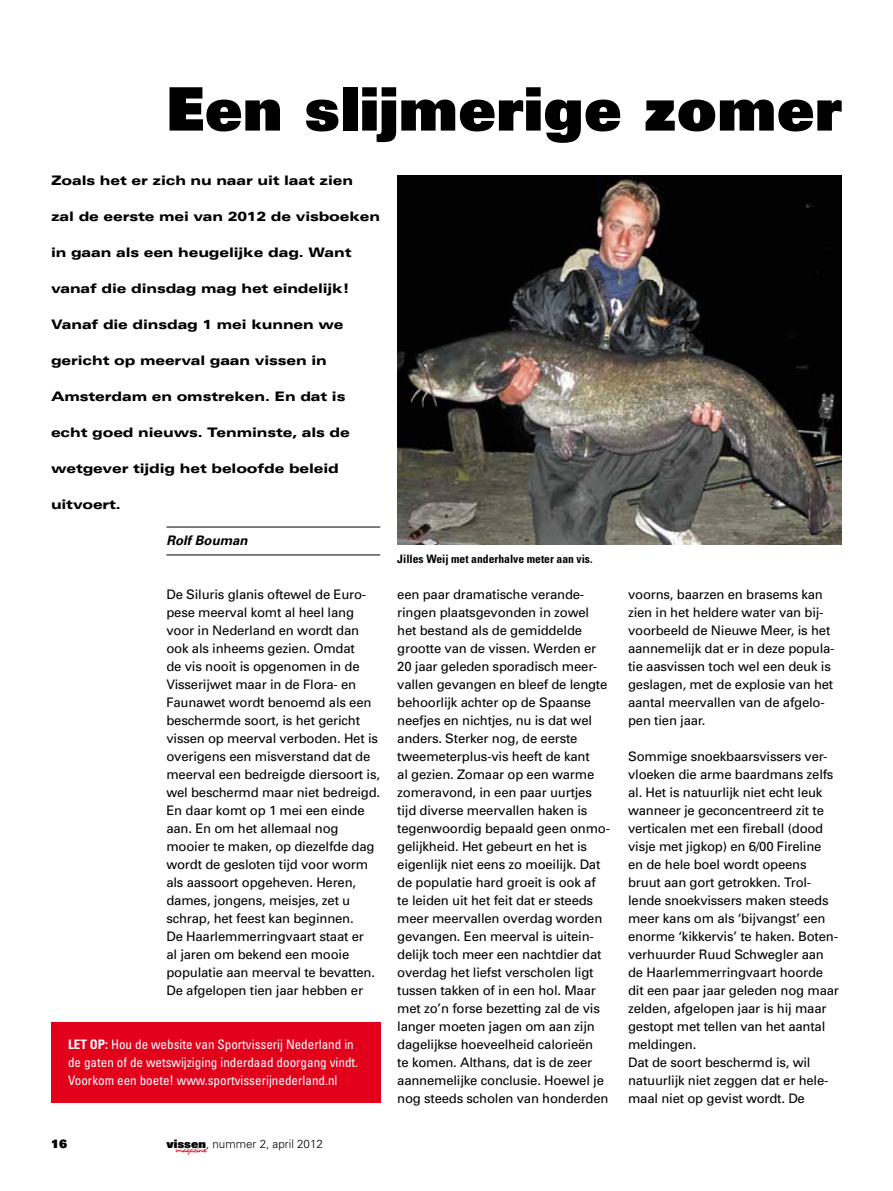
<style>
.page{position:relative;width:893px;height:1191px;background:#fff}
.page>*{position:absolute;margin:0;border:0;box-sizing:border-box;transform-origin:0 0}
.t1{font:900 60px "Univers";letter-spacing:.01em;color:#000}
.t2{font:13.2px/18px "Univers";letter-spacing:-.015em;color:#000}
.t3{font:900 expanded 13.2px "Univers";letter-spacing:-.01em;color:#000}
.t4{font:condensed 13.2px/18px "Univers";color:#fff}
.t5{font:italic 700 13.2px "Univers";color:#000}
.t6{font:700 condensed 11.7px "Univers";color:#000}
.t7{font:300 11.7px "Univers";color:#000}
.t8{font:900 11.7px "Univers";color:#000}
.s1{font-weight:700}
</style>
<div class="page">
<hr style="left:166px;top:527px;width:214px;height:1px;background:#000">
<hr style="left:166px;top:554px;width:214px;height:1px;background:#000">
<img style="left:397px;top:176px;width:445px;height:369px">
<div style="left:51px;top:1022px;width:329px;height:81px;background:#e2001a"></div>
<h1 class="t1" style="left:166px;top:70px;width:677px">Een slijmerige zomer</h1>
<p class="t3" style="left:51px;top:172px;width:304px">Zoals het er zich nu naar uit laat zien</p>
<p class="t3" style="left:51px;top:208px;width:331px">zal de eerste mei van 2012 de visboeken</p>
<p class="t3" style="left:51px;top:244px;width:302px">in gaan als een heugelijke dag. Want</p>
<p class="t3" style="left:51px;top:280px;width:300px">vanaf die dinsdag mag het eindelijk!</p>
<p class="t3" style="left:51px;top:316px;width:294px">Vanaf die dinsdag 1 mei kunnen we</p>
<p class="t3" style="left:51px;top:352px;width:277px">gericht op meerval gaan vissen in</p>
<p class="t3" style="left:51px;top:388px;width:296px">Amsterdam en omstreken. En dat is</p>
<p class="t3" style="left:51px;top:424px;width:300px">echt goed nieuws. Tenminste, als de</p>
<p class="t3" style="left:51px;top:460px;width:289px">wetgever tijdig het beloofde beleid</p>
<p class="t3" style="left:51px;top:496px;width:71px">uitvoert.</p>
<p class="t5" style="left:166px;top:531px;width:82px">Rolf Bouman</p>
<p class="t2" style="left:166px;top:585px;width:215px">De Siluris glanis oftewel de Euro&shy;pese meerval komt al heel lang voor in Nederland en wordt dan ook als inheems gezien. Omdat<br>de vis nooit is opgenomen in de<br>Visserijwet maar in de Flora- en<br>Faunawet wordt benoemd als een beschermde soort, is het gericht vissen op meerval verboden. Het is overigens een misverstand dat de meerval een bedreigde diersoort is, wel beschermd maar niet bedreigd.<br>En daar komt op 1 mei een einde aan. En om het allemaal nog mooier te maken, op diezelfde dag wordt de gesloten tijd voor worm als aassoort opgeheven. Heren, dames, jongens, meisjes, zet u schrap, het feest kan beginnen.<br>De Haarlemmerringvaart staat er<br>al jaren om bekend een mooie populatie aan meerval te bevatten.<br>De afgelopen tien jaar hebben er</p>
<p class="t4" style="left:68px;top:1034px;width:292px"><span class="s1">LET OP:</span> Hou de website van Sportvisserij Nederland in de gaten of de wetswijziging inderdaad doorgang vindt.<br>Voorkom een boete! www.sportvisserijnederland.nl</p>
<p class="t8" style="left:51px;top:1136px;width:18px">16</p>
<p class="t8" style="left:166px;top:1136px;width:41px">vissen</p>
<p class="t7" style="left:175px;top:1137px;width:149px"><sub>magazine</sub>, nummer 2, april 2012</p>
<p class="t6" style="left:397px;top:551px;width:197px">Jilles Weij met anderhalve meter aan vis.</p>
<p class="t2" style="left:397px;top:585px;width:214px">een paar dramatische verande&shy;ringen plaatsgevonden in zowel het bestand als de gemiddelde grootte van de vissen. Werden er<br>20 jaar geleden sporadisch meer&shy;vallen gevangen en bleef de lengte behoorlijk achter op de Spaanse neefjes en nichtjes, nu is dat wel anders. Sterker nog, de eerste tweemeterplus-vis heeft de kant<br>al gezien. Zomaar op een warme zomeravond, in een paar uurtjes tijd diverse meervallen haken is tegenwoordig bepaald geen onmo&shy;gelijkheid. Het gebeurt en het is eigenlijk niet eens zo moeilijk. Dat de populatie hard groeit is ook af te leiden uit het feit dat er steeds meer meervallen overdag worden gevangen. Een meerval is uitein&shy;delijk toch meer een nachtdier dat overdag het liefst verscholen ligt tussen takken of in een hol. Maar met zo’n forse bezetting zal de vis langer moeten jagen om aan zijn dagelijkse hoeveelheid calorieën<br>te komen. Althans, dat is de zeer aannemelijke conclusie. Hoewel je nog steeds scholen van honderden</p>
<p class="t2" style="left:628px;top:584px;width:208px">voorns, baarzen en brasems kan zien in het heldere water van bij&shy;voorbeeld de Nieuwe Meer, is het aannemelijk dat er in deze popula&shy;tie aasvissen toch wel een deuk is geslagen, met de explosie van het aantal meervallen van de afgelo&shy;pen tien jaar.</p>
<p class="t2" style="left:628px;top:746px;width:212px">Sommige snoekbaarsvissers ver&shy;vloeken die arme baardmans zelfs al. Het is natuurlijk niet echt leuk wanneer je geconcentreerd zit te verticalen met een fireball (dood visje met jigkop) en 6/00 Fireline en de hele boel wordt opeens bruut aan gort getrokken. Trol&shy;lende snoekvissers maken steeds meer kans om als ‘bijvangst’ een enorme ‘kikkervis’ te haken. Boten&shy;verhuurder Ruud Schwegler aan de Haarlemmerringvaart hoorde dit een paar jaar geleden nog maar zelden, afgelopen jaar is hij maar gestopt met tellen van het aantal meldingen.<br>Dat de soort beschermd is, wil natuurlijk niet zeggen dat er hele&shy;maal niet op gevist wordt. De</p>
</div>
